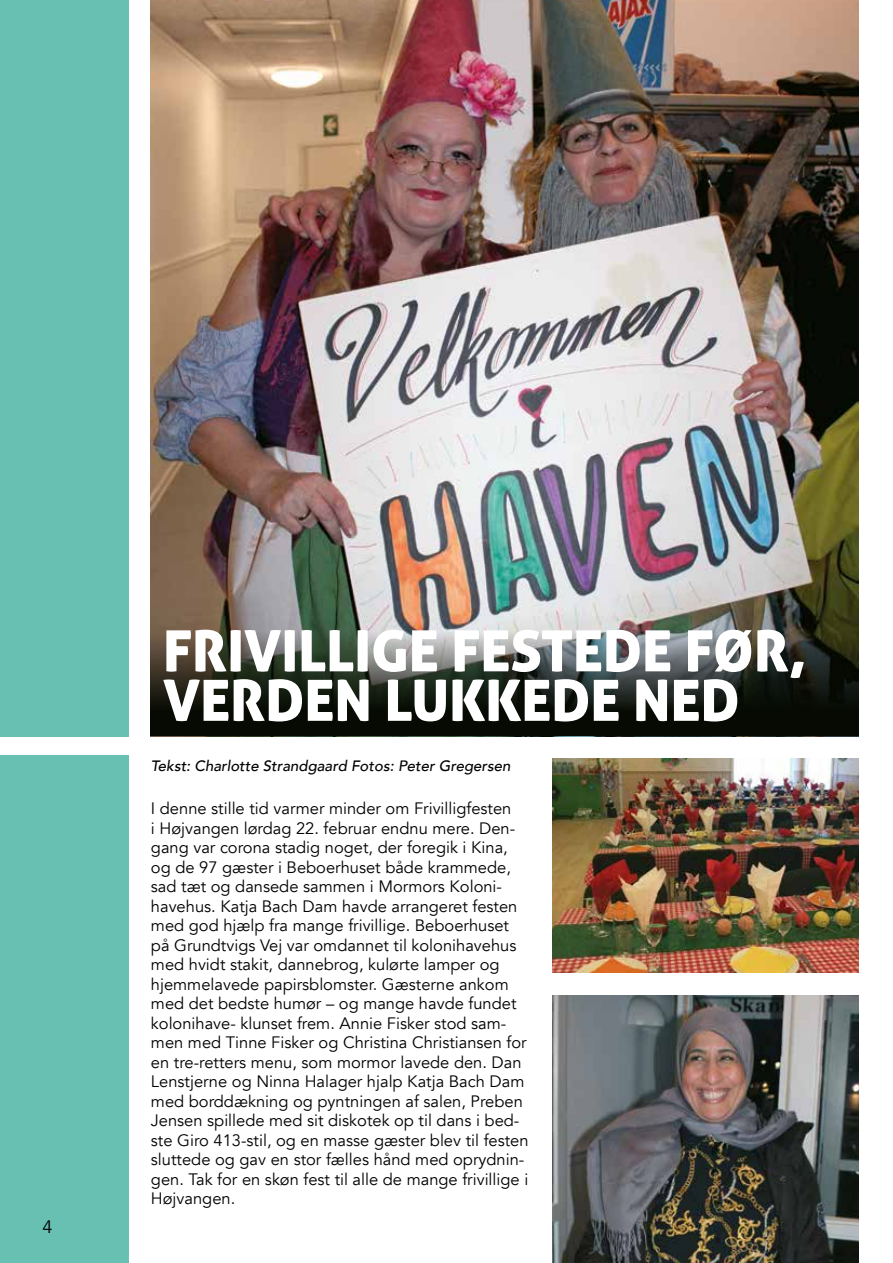
<style>
.page{position:relative;width:893px;height:1263px;background:#fff}
.page>*{position:absolute;margin:0;border:0;box-sizing:border-box;transform-origin:0 0}
.t1{font:57px/49.5px "Aller Display";color:#fff}
.t2{font:18px "Avenir";color:#000}
.t3{font:16.5px/19.5px "Avenir";color:#000}
.t4{font:italic 500 15px "Avenir";color:#000}
</style>
<div class="page">
<img style="left:151px;top:0;width:708px;height:631px">
<svg style="left:151px;top:631px;width:708px;height:105px;background:#31362e"></svg>
<img style="left:553px;top:996px;width:306px;height:267px">
<img style="left:553px;top:758px;width:306px;height:214px">
<div style="left:0;top:0;width:129px;height:736px;background:#67c0b1"></div>
<div style="left:0;top:756px;width:129px;height:507px;background:#67c0b1"></div>
<p class="t2" style="left:42px;top:1216px;width:12px">4</p>
<h1 class="t1" style="left:163px;top:625px;width:645px">FRIVILLIGE FESTEDE FØR,<br>VERDEN LUKKEDE NED</h1>
<p class="t4" style="left:151px;top:756px;width:361px">Tekst: Charlotte Strandgaard Fotos: Peter Gregersen</p>
<p class="t3" style="left:151px;top:799px;width:379px">I denne stille tid varmer minder om Frivilligfesten<br>i Højvangen lørdag 22. februar endnu mere. Den&shy;gang var corona stadig noget, der foregik i Kina, og de 97 gæster i Beboerhuset både krammede, sad tæt og dansede sammen i Mormors Koloni&shy;havehus. Katja Bach Dam havde arrangeret festen med god hjælp fra mange frivillige. Beboerhuset på Grundtvigs Vej var omdannet til kolonihavehus med hvidt stakit, dannebrog, kulørte lamper og hjemmelavede papirsblomster. Gæsterne ankom med det bedste humør – og mange havde fundet kolonihave- klunset frem. Annie Fisker stod sam&shy;men med Tinne Fisker og Christina Christiansen for en tre-retters menu, som mormor lavede den. Dan Lenstjerne og Ninna Halager hjalp Katja Bach Dam med borddækning og pyntningen af salen, Preben Jensen spillede med sit diskotek op til dans i bed&shy;ste Giro 413-stil, og en masse gæster blev til festen sluttede og gav en stor fælles hånd med oprydnin&shy;gen. Tak for en skøn fest til alle de mange frivillige i Højvangen.</p>
</div>
